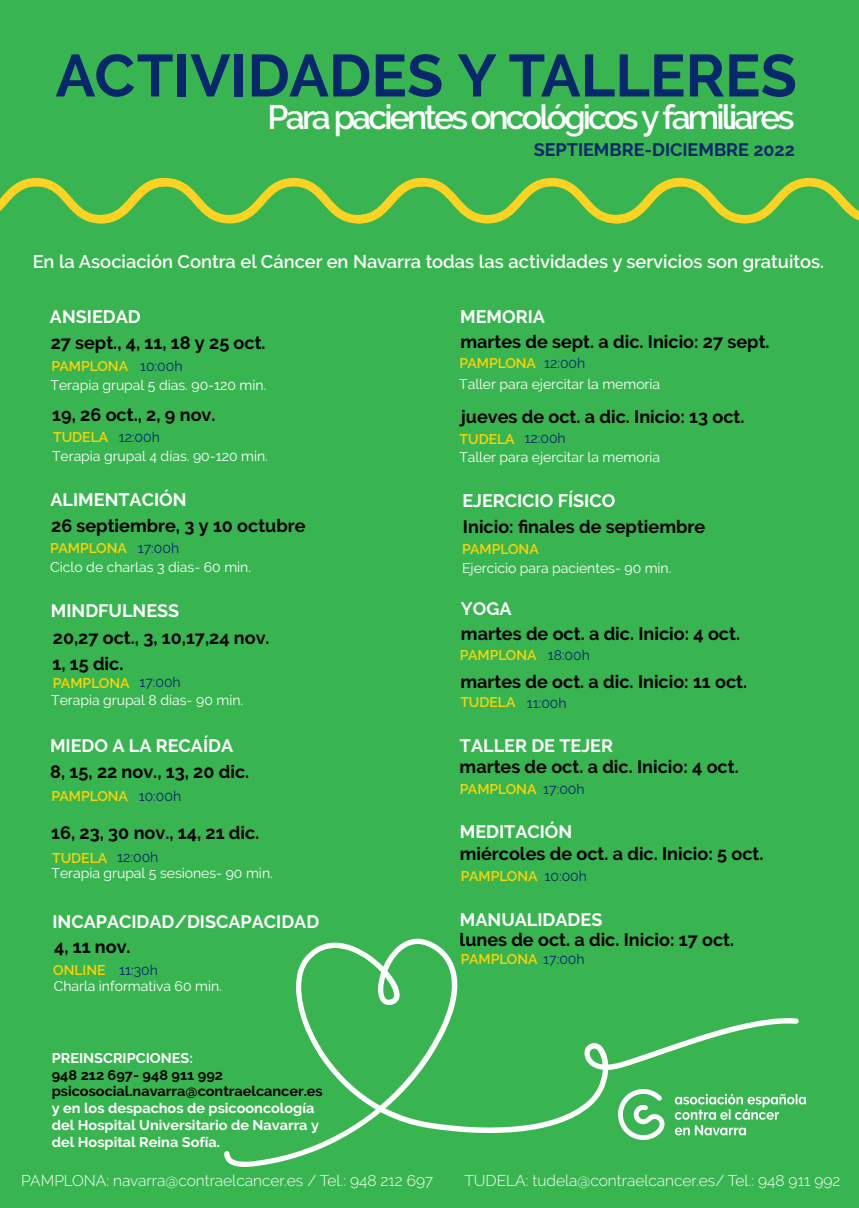
<style>
.page{position:relative;width:859px;height:1208px;background:#38b551}
.page>*{position:absolute;margin:0;border:0;box-sizing:border-box;transform-origin:0 0}
.t1{font:700 59.3px "Raleway";color:#08276c}
.t2{font:600 33.9px "Raleway";letter-spacing:-.085em;color:#fff}
.t3{font:600 18.3px "Raleway";color:#fff}
.t4{font:700 18px "Raleway";color:#000001}
.t5{font:700 18px "Raleway";color:#fff}
.t6{font:700 18px "Raleway";color:#08276c}
.t7{font:300 15.5px "Raleway";color:#fff}
.t8{font:14px "Raleway";color:#fff}
.t9{font:600 14px "Raleway";color:#fed304}
.t10{font:700 14px/16.8px "Raleway";color:#fff}
.t11{font:700 14px/16.8px "Raleway";color:#000001}
.t12{font:14px "Raleway";color:#08276c}
.s1{font-weight:400;color:#08276c}
</style>
<div class="page">
<img style="left:799px;top:1096px;width:6px;height:9px">
<svg style="left:224px;top:938px;width:575px;height:229px"></svg>
<svg style="left:0;top:177px;width:859px;height:47px"></svg>
<h1 class="t1" style="left:56px;top:42px;width:743px">ACTIVIDADES Y TALLERES</h1>
<h2 class="t2" style="left:268px;top:98px;width:529px">Para pacientes oncológicos y familiares</h2>
<p class="t6" style="left:534px;top:139px;width:263px">SEPTIEMBRE-DICIEMBRE 2022</p>
<p class="t3" style="left:33px;top:251px;width:793px">En la Asociación Contra el Cáncer en Navarra todas las actividades y servicios son gratuitos.</p>
<p class="t5" style="left:50px;top:306px;width:92px">ANSIEDAD</p>
<p class="t4" style="left:51px;top:333px;width:216px">27 sept., 4, 11, 18 y 25 oct.</p>
<p class="t9" style="left:51px;top:357px;width:133px">PAMPLONA <span class="s1">10:00h</span></p>
<p class="t8" style="left:51px;top:377px;width:217px">Terapia grupal 5 días. 90-120 min.</p>
<p class="t4" style="left:52px;top:404px;width:165px">19, 26 oct., 2, 9 nov.</p>
<p class="t9" style="left:53px;top:429px;width:108px">TUDELA <span class="s1">12:00h</span></p>
<p class="t8" style="left:52px;top:448px;width:217px">Terapia grupal 4 días. 90-120 min.</p>
<p class="t5" style="left:51px;top:489px;width:137px">ALIMENTACIÓN</p>
<p class="t4" style="left:51px;top:515px;width:256px">26 septiembre, 3 y 10 octubre</p>
<p class="t12" style="left:138px;top:539px;width:43px">17:00h</p>
<p class="t8" style="left:50px;top:559px;width:202px">Ciclo de charlas 3 días- 60 min.</p>
<p class="t9" style="left:50px;top:540px;width:78px">PAMPLONA</p>
<p class="t5" style="left:51px;top:600px;width:130px">MINDFULNESS</p>
<p class="t4" style="left:53px;top:627px;width:218px">20,27 oct., 3, 10,17,24 nov.</p>
<p class="t12" style="left:139px;top:674px;width:43px">17:00h</p>
<p class="t8" style="left:51px;top:692px;width:193px">Terapia grupal 8 días- 90 min.</p>
<p class="t4" style="left:52px;top:653px;width:72px">1, 15 dic.</p>
<p class="t9" style="left:53px;top:675px;width:78px">PAMPLONA</p>
<p class="t5" style="left:50px;top:735px;width:185px">MIEDO A LA RECAÍDA</p>
<p class="t4" style="left:50px;top:761px;width:200px">8, 15, 22 nov., 13, 20 dic.</p>
<p class="t12" style="left:139px;top:788px;width:44px">10:00h</p>
<p class="t9" style="left:51px;top:788px;width:78px">PAMPLONA</p>
<p class="t4" style="left:51px;top:823px;width:210px">16, 23, 30 nov., 14, 21 dic.</p>
<p class="t9" style="left:52px;top:850px;width:108px">TUDELA <span class="s1">12:00h</span></p>
<p class="t8" style="left:52px;top:865px;width:223px">Terapia grupal 5 sesiones- 90 min.</p>
<p class="t5" style="left:53px;top:911px;width:268px">INCAPACIDAD/DISCAPACIDAD</p>
<p class="t4" style="left:54px;top:936px;width:78px">4, 11 nov.</p>
<p class="t12" style="left:119px;top:961px;width:40px">11:30h</p>
<p class="t8" style="left:54px;top:977px;width:170px">Charla informativa 60 min.</p>
<p class="t9" style="left:53px;top:962px;width:54px">ONLINE</p>
<p class="t10" style="left:52px;top:1049px;width:143px">PREINSCRIPCIONES:</p>
<p class="t11" style="left:52px;top:1066px;width:273px">948 212 697- 948 911 992 psicosocial.navarra@contraelcancer.es</p>
<p class="t10" style="left:52px;top:1100px;width:269px">y en los despachos de psicooncología del Hospital Universitario de Navarra y del Hospital Reina Sofía.</p>
<p class="t5" style="left:460px;top:307px;width:86px">MEMORIA</p>
<p class="t4" style="left:460px;top:331px;width:311px">martes de sept. a dic. Inicio: 27 sept.</p>
<p class="t9" style="left:459px;top:355px;width:78px">PAMPLONA</p>
<p class="t12" style="left:544px;top:355px;width:43px">12:00h</p>
<p class="t8" style="left:459px;top:375px;width:202px">Taller para ejercitar la memoria</p>
<p class="t4" style="left:461px;top:406px;width:285px">jueves de oct. a dic. Inicio: 13 oct.</p>
<p class="t9" style="left:459px;top:430px;width:57px">TUDELA</p>
<p class="t12" style="left:524px;top:430px;width:43px">12:00h</p>
<p class="t8" style="left:459px;top:449px;width:202px">Taller para ejercitar la memoria</p>
<p class="t5" style="left:462px;top:490px;width:154px">EJERCICIO FÍSICO</p>
<p class="t4" style="left:463px;top:516px;width:244px">Inicio: finales de septiembre</p>
<p class="t8" style="left:462px;top:559px;width:211px">Ejercicio para pacientes- 90 min.</p>
<p class="t9" style="left:462px;top:540px;width:78px">PAMPLONA</p>
<p class="t5" style="left:461px;top:598px;width:52px">YOGA</p>
<p class="t4" style="left:461px;top:623px;width:281px">martes de oct. a dic. Inicio: 4 oct.</p>
<p class="t9" style="left:460px;top:647px;width:131px">PAMPLONA <span class="s1">18:00h</span></p>
<p class="t4" style="left:461px;top:671px;width:288px">martes de oct. a dic. Inicio: 11 oct.</p>
<p class="t9" style="left:460px;top:694px;width:108px">TUDELA <span class="s1">11:00h</span></p>
<p class="t5" style="left:460px;top:735px;width:154px">TALLER DE TEJER</p>
<p class="t4" style="left:460px;top:756px;width:281px">martes de oct. a dic. Inicio: 4 oct.</p>
<p class="t12" style="left:543px;top:780px;width:43px">17:00h</p>
<p class="t9" style="left:460px;top:780px;width:78px">PAMPLONA</p>
<p class="t5" style="left:460px;top:821px;width:114px">MEDITACIÓN</p>
<p class="t4" style="left:460px;top:843px;width:305px">miércoles de oct. a dic. Inicio: 5 oct.</p>
<p class="t12" style="left:544px;top:868px;width:44px">10:00h</p>
<p class="t5" style="left:460px;top:909px;width:144px">MANUALIDADES</p>
<p class="t4" style="left:460px;top:930px;width:276px">lunes de oct. a dic. Inicio: 17 oct.</p>
<p class="t9" style="left:461px;top:868px;width:78px">PAMPLONA</p>
<p class="t9" style="left:461px;top:951px;width:125px">PAMPLONA <span class="s1">17:00h</span></p>
<p class="t7" style="left:21px;top:1171px;width:413px">PAMPLONA: navarra@contraelcancer.es / Tel.: 948 212 697</p>
<p class="t7" style="left:464px;top:1171px;width:377px">TUDELA: tudela@contraelcancer.es/ Tel.: 948 911 992</p>
</div>
